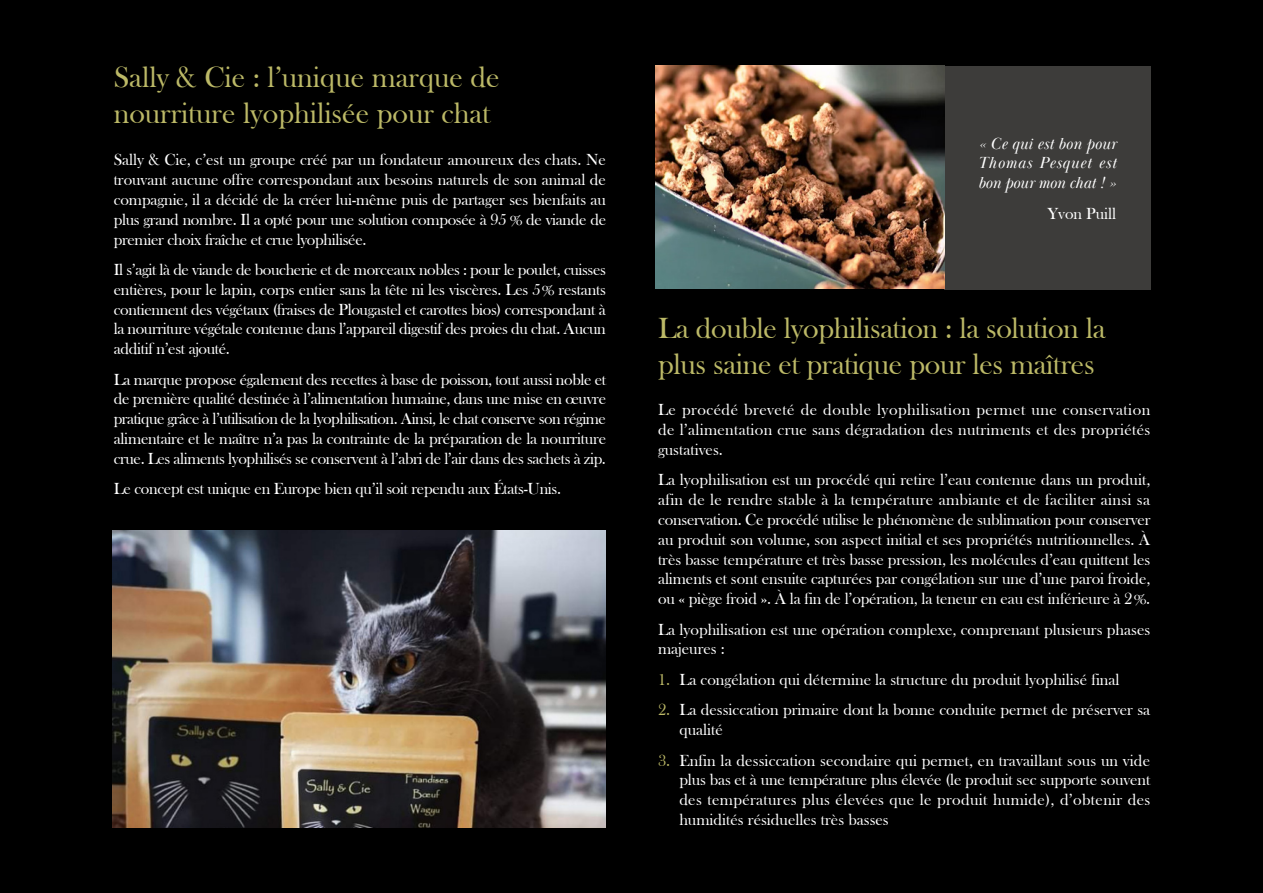
<style>
.page{position:relative;width:1263px;height:893px;background:#000}
.page>*{position:absolute;margin:0;border:0;box-sizing:border-box;transform-origin:0 0}
.Pages_-_Titre_1{font:30px/36px "Bask Old Face";letter-spacing:-.01em;color:#bcb967}
.Pages_-_Paragraphe{font:16.5px/19.8px "Bask Old Face";color:#fff;text-align:justify}
.Pages_-_Paragraphe-2{font:16.5px "Bask Old Face";letter-spacing:-.02em;color:#fff}
.Pages_-_Citations{font:italic 16.5px/19.8px "Baskerville Display PT";letter-spacing:.01em;color:#fff;text-align:justify}
.Pages_-_Citations-2{font:16.5px "Bask Old Face";color:#fff}
.s1{color:#bcb967}
</style>
<div class="page">
<img style="left:113px;top:530px;width:493px;height:297px">
<div style="left:944px;top:66px;width:206px;height:223px;background:#3d3c3a"></div>
<img style="left:656px;top:66px;width:288px;height:223px">
<p class="Pages_-_Titre_1" style="left:114px;top:59px;width:388px">Sally &amp; Cie : l’unique marque de nourriture lyophilisée pour chat</p>
<p class="Pages_-_Paragraphe" style="left:114px;top:150px;width:494px">Sally &amp; Cie, c’est un groupe créé par un fondateur amoureux des chats. Ne trouvant aucune offre correspondant aux besoins naturels de son animal de compagnie, il a décidé de la créer lui-même puis de partager ses bienfaits au plus grand nombre. Il a opté pour une solution composée à 95 % de viande de premier choix fraîche et crue lyophilisée.</p>
<p class="Pages_-_Paragraphe" style="left:114px;top:260px;width:494px">Il s’agit là de viande de boucherie et de morceaux nobles : pour le poulet, cuisses entières, pour le lapin, corps entier sans la tête ni les viscères. Les 5% restants contiennent des végétaux (fraises de Plougastel et carottes bios) correspondant à la nourriture végétale contenue dans l’appareil digestif des proies du chat. Aucun additif n’est ajouté.</p>
<p class="Pages_-_Paragraphe" style="left:114px;top:370px;width:494px">La marque propose également des recettes à base de poisson, tout aussi noble et de première qualité destinée à l’alimentation humaine, dans une mise en œuvre pratique grâce à l’utilisation de la lyophilisation. Ainsi, le chat conserve son régime alimentaire et le maître n’a pas la contrainte de la préparation de la nourriture crue. Les aliments lyophilisés se conservent à l’abri de l’air dans des sachets à zip.</p>
<p class="Pages_-_Paragraphe-2" style="left:114px;top:480px;width:449px">Le concept est unique en Europe bien qu’il soit rependu aux États-Unis.</p>
<p class="Pages_-_Citations" style="left:978px;top:134px;width:140px">« Ce qui est bon pour Thomas Pesquet est bon pour mon chat ! »</p>
<p class="Pages_-_Citations-2" style="left:1047px;top:204px;width:70px">Yvon Puill</p>
<p class="Pages_-_Titre_1" style="left:658px;top:311px;width:449px">La double lyophilisation : la solution la plus saine et pratique pour les maîtres</p>
<p class="Pages_-_Paragraphe" style="left:658px;top:400px;width:494px">Le procédé breveté de double lyophilisation permet une conservation de l’alimentation crue sans dégradation des nutriments et des propriétés gustatives.</p>
<p class="Pages_-_Paragraphe" style="left:658px;top:470px;width:494px">La lyophilisation est un procédé qui retire l’eau contenue dans un produit, afin de le rendre stable à la température ambiante et de faciliter ainsi sa conservation. Ce procédé utilise le phénomène de sublimation pour conserver au produit son volume, son aspect initial et ses propriétés nutritionnelles. À très basse température et très basse pression, les molécules d’eau quittent les aliments et sont ensuite capturées par congélation sur une d’une paroi froide, ou « piège froid ». À la fin de l’opération, la teneur en eau est inférieure à 2%.</p>
<p class="Pages_-_Paragraphe" style="left:658px;top:620px;width:494px">La lyophilisation est une opération complexe, comprenant plusieurs phases majeures :</p>
<p class="Pages_-_Paragraphe" style="left:658px;top:670px;width:463px"><span class="s1">1.</span> La congélation qui détermine la structure du produit lyophilisé final</p>
<p class="Pages_-_Paragraphe" style="left:679px;top:700px;width:472px;text-indent:-21px"><span class="s1">2.</span> La dessiccation primaire dont la bonne conduite permet de préserver sa qualité</p>
<p class="Pages_-_Paragraphe" style="left:679px;top:750px;width:473px;text-indent:-21px"><span class="s1">3.</span> Enfin la dessiccation secondaire qui permet, en travaillant sous un vide plus bas et à une température plus élevée (le produit sec supporte souvent des températures plus élevées que le produit humide), d’obtenir des humidités résiduelles très basses</p>
</div>
